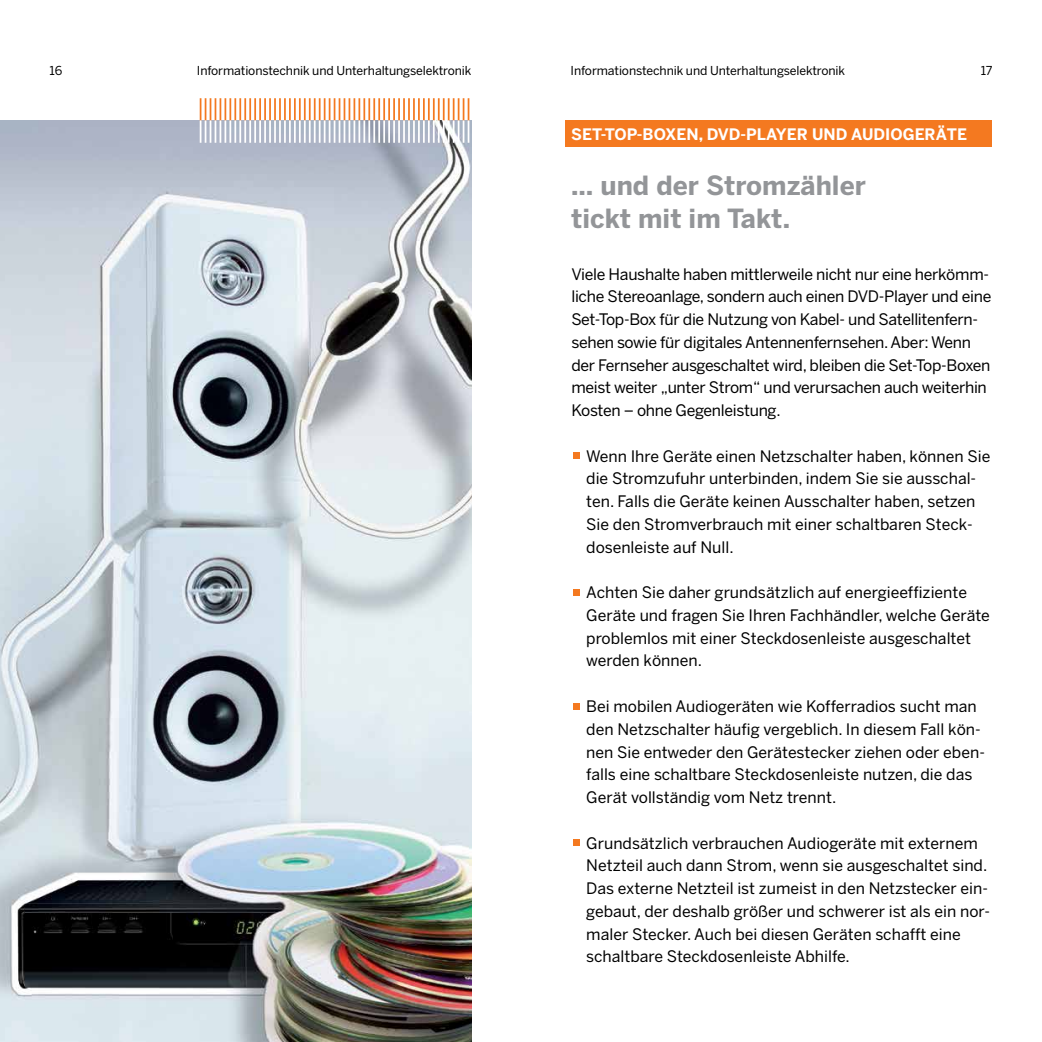
<style>
.page{position:relative;width:1042px;height:1042px;background:#fff}
.page>*{position:absolute;margin:0;border:0;box-sizing:border-box;transform-origin:0 0}
.t1{font:700 26.25px/33.2px "Benton Sans";color:#939598}
.t2{font:15.75px/22.8px "Benton Sans";color:#000}
.t3{font:15.75px/22.8px "Benton Sans";letter-spacing:-.02em;color:#000}
.t4{font:700 15.75px "Benton Sans";color:#fff}
.t5{font:12.25px "Benton Sans";letter-spacing:-.01em;color:#000}
</style>
<div class="page">
<img style="left:0;top:120px;width:471px;height:922px">
<hr style="left:224px;top:98px;width:2px;height:23px;background:#f47920">
<hr style="left:229px;top:98px;width:2px;height:23px;background:#f47920">
<hr style="left:234px;top:98px;width:2px;height:23px;background:#f47920">
<hr style="left:239px;top:98px;width:2px;height:23px;background:#f47920">
<hr style="left:244px;top:98px;width:2px;height:23px;background:#f47920">
<hr style="left:249px;top:98px;width:2px;height:23px;background:#f47920">
<hr style="left:254px;top:98px;width:2px;height:23px;background:#f47920">
<hr style="left:259px;top:98px;width:2px;height:23px;background:#f47920">
<hr style="left:264px;top:98px;width:2px;height:23px;background:#f47920">
<hr style="left:269px;top:98px;width:2px;height:23px;background:#f47920">
<hr style="left:274px;top:98px;width:2px;height:23px;background:#f47920">
<hr style="left:279px;top:98px;width:2px;height:23px;background:#f47920">
<hr style="left:284px;top:98px;width:2px;height:23px;background:#f47920">
<hr style="left:289px;top:98px;width:2px;height:23px;background:#f47920">
<hr style="left:294px;top:98px;width:2px;height:23px;background:#f47920">
<hr style="left:299px;top:98px;width:2px;height:23px;background:#f47920">
<hr style="left:304px;top:98px;width:2px;height:23px;background:#f47920">
<hr style="left:309px;top:98px;width:2px;height:23px;background:#f47920">
<hr style="left:314px;top:98px;width:2px;height:23px;background:#f47920">
<hr style="left:348px;top:98px;width:2px;height:23px;background:#f47920">
<hr style="left:353px;top:98px;width:2px;height:23px;background:#f47920">
<hr style="left:358px;top:98px;width:2px;height:23px;background:#f47920">
<hr style="left:363px;top:98px;width:2px;height:23px;background:#f47920">
<hr style="left:368px;top:98px;width:2px;height:23px;background:#f47920">
<hr style="left:373px;top:98px;width:2px;height:23px;background:#f47920">
<hr style="left:378px;top:98px;width:2px;height:23px;background:#f47920">
<hr style="left:383px;top:98px;width:2px;height:23px;background:#f47920">
<hr style="left:388px;top:98px;width:2px;height:23px;background:#f47920">
<hr style="left:393px;top:98px;width:2px;height:23px;background:#f47920">
<hr style="left:398px;top:98px;width:2px;height:23px;background:#f47920">
<hr style="left:403px;top:98px;width:2px;height:23px;background:#f47920">
<hr style="left:408px;top:98px;width:2px;height:23px;background:#f47920">
<hr style="left:413px;top:98px;width:2px;height:23px;background:#f47920">
<hr style="left:418px;top:98px;width:2px;height:23px;background:#f47920">
<hr style="left:423px;top:98px;width:2px;height:23px;background:#f47920">
<hr style="left:428px;top:98px;width:2px;height:23px;background:#f47920">
<hr style="left:433px;top:98px;width:2px;height:23px;background:#f47920">
<hr style="left:438px;top:98px;width:2px;height:23px;background:#f47920">
<svg style="left:200px;top:98px;width:21px;height:45px"></svg>
<hr style="left:224px;top:120px;width:2px;height:23px;background:#fff">
<hr style="left:229px;top:120px;width:2px;height:23px;background:#fff">
<hr style="left:234px;top:120px;width:2px;height:23px;background:#fff">
<hr style="left:239px;top:120px;width:2px;height:23px;background:#fff">
<hr style="left:244px;top:120px;width:2px;height:23px;background:#fff">
<hr style="left:249px;top:120px;width:2px;height:23px;background:#fff">
<hr style="left:254px;top:120px;width:2px;height:23px;background:#fff">
<hr style="left:259px;top:120px;width:2px;height:23px;background:#fff">
<hr style="left:264px;top:120px;width:2px;height:23px;background:#fff">
<hr style="left:269px;top:120px;width:2px;height:23px;background:#fff">
<hr style="left:274px;top:120px;width:2px;height:23px;background:#fff">
<hr style="left:279px;top:120px;width:2px;height:23px;background:#fff">
<hr style="left:284px;top:120px;width:2px;height:23px;background:#fff">
<hr style="left:289px;top:120px;width:2px;height:23px;background:#fff">
<hr style="left:294px;top:120px;width:2px;height:23px;background:#fff">
<hr style="left:299px;top:120px;width:2px;height:23px;background:#fff">
<hr style="left:304px;top:120px;width:2px;height:23px;background:#fff">
<hr style="left:309px;top:120px;width:2px;height:23px;background:#fff">
<hr style="left:314px;top:120px;width:2px;height:23px;background:#fff">
<svg style="left:319px;top:98px;width:26px;height:45px"></svg>
<hr style="left:348px;top:120px;width:2px;height:23px;background:#fff">
<hr style="left:353px;top:120px;width:2px;height:23px;background:#fff">
<hr style="left:358px;top:120px;width:2px;height:23px;background:#fff">
<hr style="left:363px;top:120px;width:2px;height:23px;background:#fff">
<hr style="left:368px;top:120px;width:2px;height:23px;background:#fff">
<hr style="left:373px;top:120px;width:2px;height:23px;background:#fff">
<hr style="left:378px;top:120px;width:2px;height:23px;background:#fff">
<hr style="left:383px;top:120px;width:2px;height:23px;background:#fff">
<hr style="left:388px;top:120px;width:2px;height:23px;background:#fff">
<hr style="left:393px;top:120px;width:2px;height:23px;background:#fff">
<hr style="left:398px;top:120px;width:2px;height:23px;background:#fff">
<hr style="left:403px;top:120px;width:2px;height:23px;background:#fff">
<hr style="left:408px;top:120px;width:2px;height:23px;background:#fff">
<hr style="left:413px;top:120px;width:2px;height:23px;background:#fff">
<hr style="left:418px;top:120px;width:2px;height:23px;background:#fff">
<hr style="left:423px;top:120px;width:2px;height:23px;background:#fff">
<hr style="left:428px;top:120px;width:2px;height:23px;background:#fff">
<hr style="left:433px;top:120px;width:2px;height:23px;background:#fff">
<hr style="left:438px;top:120px;width:2px;height:23px;background:#fff">
<svg style="left:443px;top:98px;width:26px;height:45px"></svg>
<div style="left:565px;top:120px;width:427px;height:26px;background:#f47920"></div>
<div style="left:573px;top:453px;width:7px;height:6px;background:#f47920"></div>
<div style="left:573px;top:589px;width:7px;height:6px;background:#f47920"></div>
<div style="left:573px;top:703px;width:7px;height:6px;background:#f47920"></div>
<div style="left:573px;top:839px;width:7px;height:7px;background:#f47920"></div>
<p class="t5" style="left:50px;top:63px;width:14px">16</p>
<p class="t5" style="left:980px;top:63px;width:13px">17</p>
<p class="t5" style="left:197px;top:63px;width:276px">Informationstechnik und Unterhaltungselektronik</p>
<p class="t5" style="left:570px;top:63px;width:276px">Informationstechnik und Unterhaltungselektronik</p>
<p class="t4" style="left:571px;top:124px;width:397px">SET-TOP-BOXEN, DVD-PLAYER UND AUDIOGERÄTE</p>
<h1 class="t1" style="left:571px;top:168px;width:296px">… und der Stromzähler tickt mit im Takt.</h1>
<p class="t3" style="left:571px;top:262px;width:421px">Viele Haushalte haben mittlerweile nicht nur eine herkömm&shy;liche Stereoanlage, sondern auch einen DVD-Player und eine Set-Top-Box für die Nutzung von Kabel- und Satellitenfern&shy;sehen sowie für digitales Antennenfernsehen. Aber: Wenn der Fernseher ausgeschaltet wird, bleiben die Set-Top-Boxen meist weiter „unter Strom“ und verursachen auch weiterhin Kosten – ohne Gegenleistung.</p>
<p class="t2" style="left:586px;top:444px;width:406px">Wenn Ihre Geräte einen Netzschalter haben, können Sie die Stromzufuhr unterbinden, indem Sie sie ausschal&shy;ten. Falls die Geräte keinen Ausschalter haben, setzen Sie den Stromverbrauch mit einer schaltbaren Steck&shy;dosenleiste auf Null.</p>
<p class="t2" style="left:586px;top:581px;width:405px">Achten Sie daher grundsätzlich auf energieeffiziente Geräte und fragen Sie Ihren Fachhändler, welche Geräte problemlos mit einer Steckdosenleiste ausgeschaltet werden können.</p>
<p class="t2" style="left:586px;top:695px;width:400px">Bei mobilen Audiogeräten wie Kofferradios sucht man den Netzschalter häufig vergeblich. In diesem Fall kön&shy;nen Sie entweder den Gerätestecker ziehen oder eben&shy;falls eine schaltbare Steckdosenleiste nutzen, die das Gerät vollständig vom Netz trennt.</p>
<p class="t2" style="left:586px;top:831px;width:403px">Grundsätzlich verbrauchen Audiogeräte mit externem Netzteil auch dann Strom, wenn sie ausgeschaltet sind.<br>Das externe Netzteil ist zumeist in den Netzstecker ein&shy;gebaut, der deshalb größer und schwerer ist als ein nor&shy;maler Stecker. Auch bei diesen Geräten schafft eine schaltbare Steckdosenleiste Abhilfe.</p>
</div>
